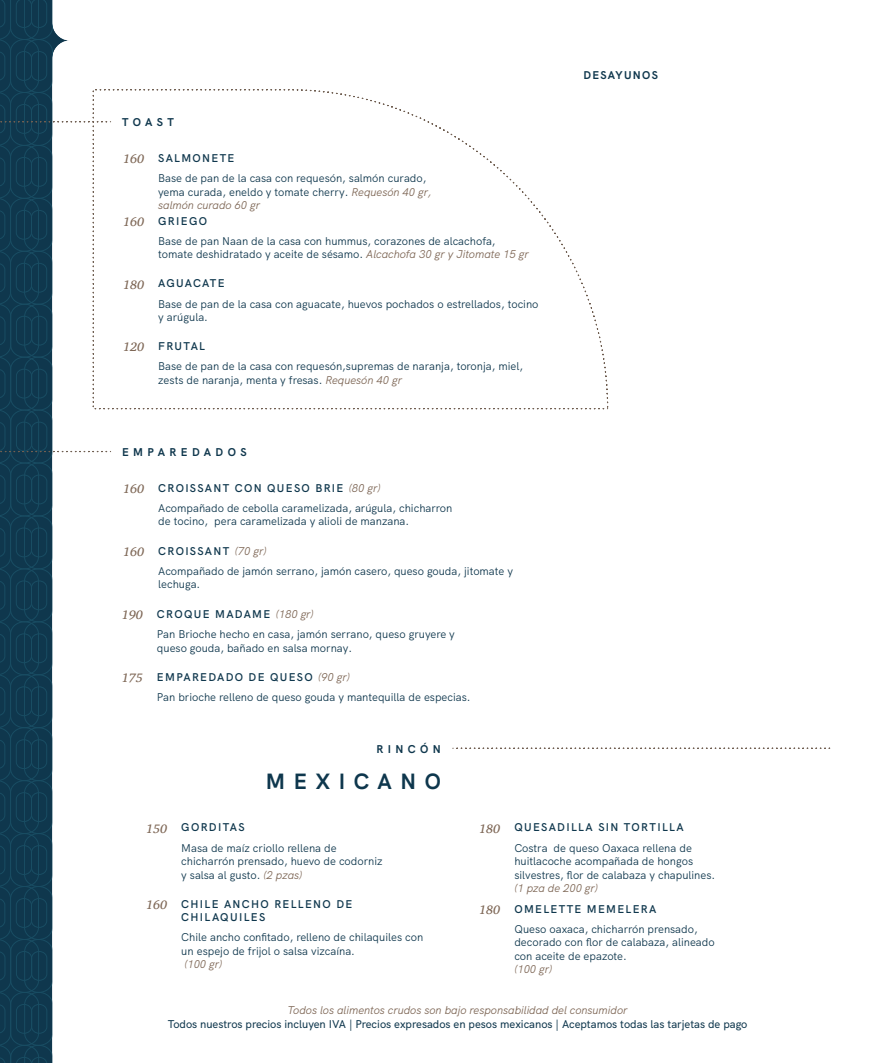
<style>
.page{position:relative;width:869px;height:1063px;background:#fff}
.page>*{position:absolute;margin:0;border:0;box-sizing:border-box;transform-origin:0 0}
.t1{font:700 22.12px "HK Grotesk";letter-spacing:.4em;color:#0e374d}
.t2{font:11.25px/20.2px "HK Grotesk";color:#0f374d}
.t3{font:500 11.25px "HK Grotesk";color:#0f374d}
.t4{font:italic 11.25px "HK Grotesk";color:#7e6756}
.t5{font:600 11.25px/13.5px "HK Grotesk";letter-spacing:.12em;color:#0f374d}
.t6{font:700 11.25px "HK Grotesk";letter-spacing:.395em;color:#0f374d}
.t7{font:700 11.25px "HK Grotesk";letter-spacing:.12em;color:#0f374d}
.s1{font-family:"Charis SIL";font-style:italic;font-size:12.5px;color:#7e6756}
.s2{font-weight:600}
.s3{font-style:italic;color:#7e6756}
.s4{font-family:"Charis SIL";font-weight:400;font-style:italic;font-size:12.5px;color:#7e6756}
</style>
<div class="page">
<svg style="left:110px;top:89px;width:498px;height:321px"></svg>
<svg style="left:0;top:0;width:110px;height:1063px"></svg>
<svg style="left:452px;top:748px;width:377px;height:1px"></svg>
<p class="t6" style="left:122px;top:113px;width:53px">TOAST</p>
<p class="t2" style="left:158px;top:147px;width:269px;text-indent:-35px"><span class="s1">160</span> <span class="s2">SALMONETE<br></span>Base de pan de la casa con requesón, salmón curado,</p>
<p class="t2" style="left:158px;top:184px;width:275px;line-height:13.5px">yema curada, eneldo y tomate cherry. <span class="s3">Requesón 40 gr, salmón curado 60 gr</span></p>
<p class="t2" style="left:158px;top:210px;width:339px;text-indent:-35px"><span class="s1">160</span> <span class="s2">GRIEGO<br></span>Base de pan Naan de la casa con hummus, corazones de alcachofa,</p>
<p class="t2" style="left:158px;top:243px;width:372px">tomate deshidratado y aceite de sésamo. <span class="s3">Alcachofa 30 gr y Jitomate 15 gr</span></p>
<p class="t2" style="left:158px;top:272px;width:381px;text-indent:-35px"><span class="s1">180</span> <span class="s2">AGUACATE<br></span>Base de pan de la casa con aguacate, huevos pochados o estrellados, tocino</p>
<p class="t2" style="left:158px;top:306px;width:51px">y arúgula.</p>
<p class="t2" style="left:158px;top:335px;width:366px;text-indent:-35px"><span class="s1">120</span> <span class="s2">FRUTAL<br></span>Base de pan de la casa con requesón,supremas de naranja, toronja, miel,</p>
<p class="t2" style="left:158px;top:369px;width:245px">zests de naranja, menta y fresas. <span class="s3">Requesón 40 gr</span></p>
<p class="t7" style="left:583px;top:66px;width:76px">DESAYUNOS</p>
<p class="t6" style="left:122px;top:443px;width:126px">EMPAREDADOS</p>
<p class="t2" style="left:158px;top:477px;width:295px;text-indent:-35px"><span class="s1">160</span> <span class="s2">CROISSANT CON QUESO BRIE</span> <span class="s3">(80 gr)<br></span>Acompañado de cebolla caramelizada, arúgula, chicharron</p>
<p class="t2" style="left:158px;top:510px;width:252px">de tocino, pera caramelizada y alioli de manzana.</p>
<p class="t2" style="left:158px;top:540px;width:356px;text-indent:-35px"><span class="s1">160</span> <span class="s2">CROISSANT</span> <span class="s3">(70 gr)<br></span>Acompañado de jamón serrano, jamón casero, queso gouda, jitomate y</p>
<p class="t2" style="left:158px;top:573px;width:44px">lechuga.</p>
<p class="t2" style="left:157px;top:603px;width:299px;text-indent:-35px"><span class="s1">190</span> <span class="s2">CROQUE MADAME</span> <span class="s3">(180 gr)<br></span>Pan Brioche hecho en casa, jamón serrano, queso gruyere y</p>
<p class="t2" style="left:157px;top:637px;width:197px">queso gouda, bañado en salsa mornay.</p>
<p class="t2" style="left:157px;top:666px;width:315px;text-indent:-35px"><span class="s1">175</span> <span class="s2">EMPAREDADO DE QUESO</span> <span class="s3">(90 gr)<br></span>Pan brioche relleno de queso gouda y mantequilla de especias.</p>
<p class="t6" style="left:376px;top:740px;width:66px">RINCÓN</p>
<h1 class="t1" style="left:266px;top:764px;width:177px">MEXICANO</h1>
<p class="t2" style="left:181px;top:816px;width:157px;text-indent:-35px"><span class="s1">150</span> <span class="s2">GORDITAS<br></span>Masa de maíz criollo rellena de</p>
<p class="t2" style="left:181px;top:853px;width:203px;line-height:13.5px">chicharrón prensado, huevo de codorniz y salsa al gusto. <span class="s3">(2 pzas)</span></p>
<p class="t5" style="left:181px;top:896px;width:172px;text-indent:-35px"><span class="s4">160</span> CHILE ANCHO RELLENO DE<br>CHILAQUILES</p>
<p class="t2" style="left:181px;top:929px;width:243px;line-height:13.5px">Chile ancho confitado, relleno de chilaquiles con un espejo de frijol o salsa vizcaína.</p>
<p class="t4" style="left:184px;top:955px;width:39px">(100 gr)</p>
<p class="t2" style="left:514px;top:816px;width:179px;text-indent:-35px"><span class="s1">180</span> <span class="s2">QUESADILLA SIN TORTILLA<br></span>Costra de queso Oaxaca rellena de</p>
<p class="t2" style="left:514px;top:853px;width:202px;line-height:13.5px">huitlacoche acompañada de hongos silvestres, flor de calabaza y chapulines.</p>
<p class="t4" style="left:514px;top:879px;width:85px">(1 pza de 200 gr)</p>
<p class="t5" style="left:479px;top:901px;width:178px"><span class="s4">180</span> OMELETTE MEMELERA</p>
<p class="t2" style="left:514px;top:918px;width:185px">Queso oaxaca, chicharrón prensado,</p>
<p class="t2" style="left:514px;top:935px;width:202px;line-height:13.5px">decorado con flor de calabaza, alineado con aceite de epazote.</p>
<p class="t4" style="left:514px;top:961px;width:39px">(100 gr)</p>
<p class="t4" style="left:287px;top:1002px;width:341px">Todos los alimentos crudos son bajo responsabilidad del consumidor</p>
<p class="t3" style="left:168px;top:1015px;width:581px">Todos nuestros precios incluyen IVA | Precios expresados en pesos mexicanos | Aceptamos todas las tarjetas de pago</p>
</div>
